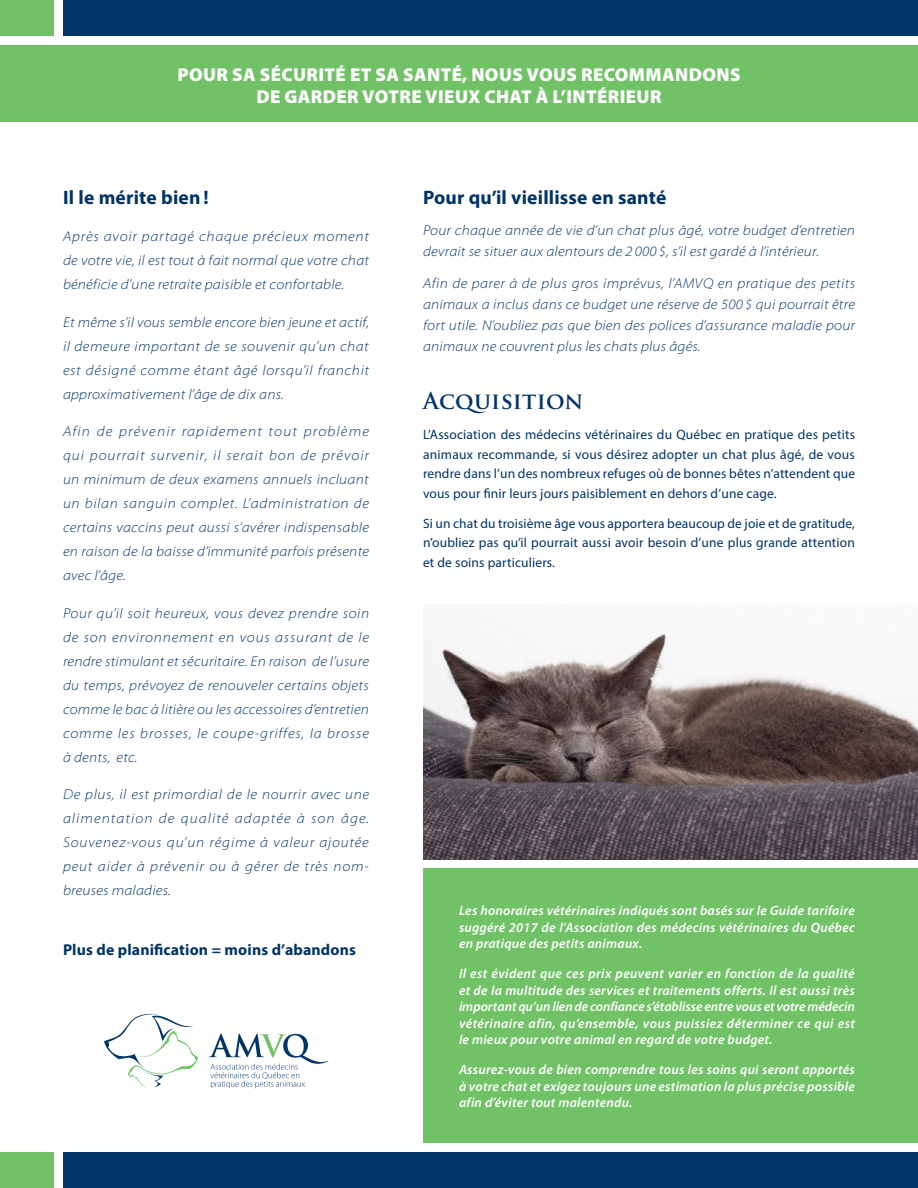
<style>
.page{position:relative;width:918px;height:1188px;background:#fff}
.page>*{position:absolute;margin:0;border:0;box-sizing:border-box;transform-origin:0 0}
.Acquisition_-_Titre{font:700 22.5px "Trajan Pro";letter-spacing:.015em;color:#003367}
.Back_-_Titre_italiqu{font:700 19.5px "Myriad Pro";letter-spacing:.01em;color:#003367}
.Bandeau_vert{font:900 18.75px "Myriad Pro";letter-spacing:.02em;color:#fff}
.Back_-_Titre_italiqu-2{font:700 15.75px "Myriad Pro";letter-spacing:.01em;color:#003367}
.Back_-_Texte_italiqu{font:italic 300 semi-expanded 14.25px/24px "Myriad Pro";letter-spacing:.02em;color:#003367;text-align:justify}
.Honoraires_-_Texte{font:italic 600 13.5px/16.5px "Myriad Pro";letter-spacing:.02em;color:#fff;text-align:justify}
.Acquisition_-_Texte{font:13.5px/19.5px "Myriad Pro";letter-spacing:.01em;color:#003367;text-align:justify}
</style>
<div class="page">
<div style="left:0;top:1152px;width:54px;height:36px;background:#71c167"></div>
<div style="left:0;top:0;width:54px;height:36px;background:#71c167"></div>
<div style="left:63px;top:1152px;width:855px;height:36px;background:#003367"></div>
<div style="left:63px;top:0;width:855px;height:36px;background:#003367"></div>
<div style="left:0;top:45px;width:918px;height:77px;background:#71c167"></div>
<svg style="left:209px;top:1034px;width:119px;height:54px"></svg>
<svg style="left:104px;top:1014px;width:94px;height:74px"></svg>
<div style="left:423px;top:869px;width:495px;height:274px;background:#71c167"></div>
<img style="left:423px;top:620px;width:495px;height:240px">
<p class="Bandeau_vert" style="left:177px;top:64px;width:565px">POUR SA SÉCURITÉ ET SA SANTÉ, NOUS VOUS RECOMMANDONS</p>
<p class="Bandeau_vert" style="left:256px;top:86px;width:407px">DE GARDER VOTRE VIEUX CHAT À L’INTÉRIEUR</p>
<p class="Back_-_Titre_italiqu" style="left:63px;top:184px;width:147px">Il le mérite bien !</p>
<p class="Back_-_Texte_italiqu" style="left:63px;top:225px;width:308px">Après avoir partagé chaque précieux moment de votre vie, il est tout à fait normal que votre chat bénéficie d’une retraite paisible et confortable.</p>
<p class="Back_-_Texte_italiqu" style="left:63px;top:310px;width:308px">Et même s’il vous semble encore bien jeune et actif, il demeure important de se souvenir qu’un chat est désigné comme étant âgé lorsqu’il franchit approximativement l’âge de dix ans.</p>
<p class="Back_-_Texte_italiqu" style="left:63px;top:420px;width:308px">Afin de prévenir rapidement tout problème qui pourrait survenir, il serait bon de prévoir un minimum de deux examens annuels incluant un bilan sanguin complet. L’administration de certains vaccins peut aussi s’avérer indispensable en raison de la baisse d’immunité parfois présente avec l’âge.</p>
<p class="Back_-_Texte_italiqu" style="left:63px;top:601px;width:308px">Pour qu’il soit heureux, vous devez prendre soin de son environnement en vous assurant de le rendre stimulant et sécuritaire. En raison de l’usure du temps, prévoyez de renouveler certains objets comme le bac à litière ou les accessoires d’entretien comme les brosses, le coupe-griffes, la brosse à dents, etc.</p>
<p class="Back_-_Texte_italiqu" style="left:63px;top:783px;width:308px">De plus, il est primordial de le nourrir avec une alimentation de qualité adaptée à son âge.<br>Souvenez-vous qu’un régime à valeur ajoutée peut aider à prévenir ou à gérer de très nom&shy;breuses maladies.</p>
<p class="Back_-_Titre_italiqu-2" style="left:63px;top:940px;width:294px">Plus de planification = moins d’abandons</p>
<p class="Back_-_Titre_italiqu" style="left:423px;top:184px;width:245px">Pour qu’il vieillisse en santé</p>
<p class="Back_-_Texte_italiqu" style="left:423px;top:220px;width:434px;line-height:21px">Pour chaque année de vie d’un chat plus âgé, votre budget d’entretien devrait se situer aux alentours de 2 000 $, s’il est gardé à l’intérieur.</p>
<p class="Back_-_Texte_italiqu" style="left:423px;top:273px;width:434px;line-height:21px">Afin de parer à de plus gros imprévus, l’AMVQ en pratique des petits animaux a inclus dans ce budget une réserve de 500 $ qui pourrait être fort utile. N’oubliez pas que bien des polices d’assurance maladie pour animaux ne couvrent plus les chats plus âgés.</p>
<p class="Acquisition_-_Titre" style="left:423px;top:387px;width:162px">Acquisition</p>
<p class="Acquisition_-_Texte" style="left:423px;top:425px;width:434px">L’Association des médecins vétérinaires du Québec en pratique des petits animaux recommande, si vous désirez adopter un chat plus âgé, de vous rendre dans l’un des nombreux refuges où de bonnes bêtes n’attendent que vous pour finir leurs jours paisiblement en dehors d’une cage.</p>
<p class="Acquisition_-_Texte" style="left:423px;top:513px;width:434px">Si un chat du troisième âge vous apportera beaucoup de joie et de gratitude, n’oubliez pas qu’il pourrait aussi avoir besoin d’une plus grande attention et de soins particuliers.</p>
<p class="Honoraires_-_Texte" style="left:459px;top:902px;width:397px">Les honoraires vétérinaires indiqués sont basés sur le Guide tarifaire suggéré 2017 de l’Association des médecins vétérinaires du Québec en pratique des petits animaux.</p>
<p class="Honoraires_-_Texte" style="left:459px;top:965px;width:398px">Il est évident que ces prix peuvent varier en fonction de la qualité et de la multitude des services et traitements offerts. Il est aussi très important qu’un lien de confiance s’établisse entre vous et votre médecin vétérinaire afin, qu’ensemble, vous puissiez déterminer ce qui est le mieux pour votre animal en regard de votre budget.</p>
<p class="Honoraires_-_Texte" style="left:459px;top:1061px;width:397px">Assurez-vous de bien comprendre tous les soins qui seront apportés à votre chat et exigez toujours une estimation la plus précise possible afin d’éviter tout malentendu.</p>
</div>
